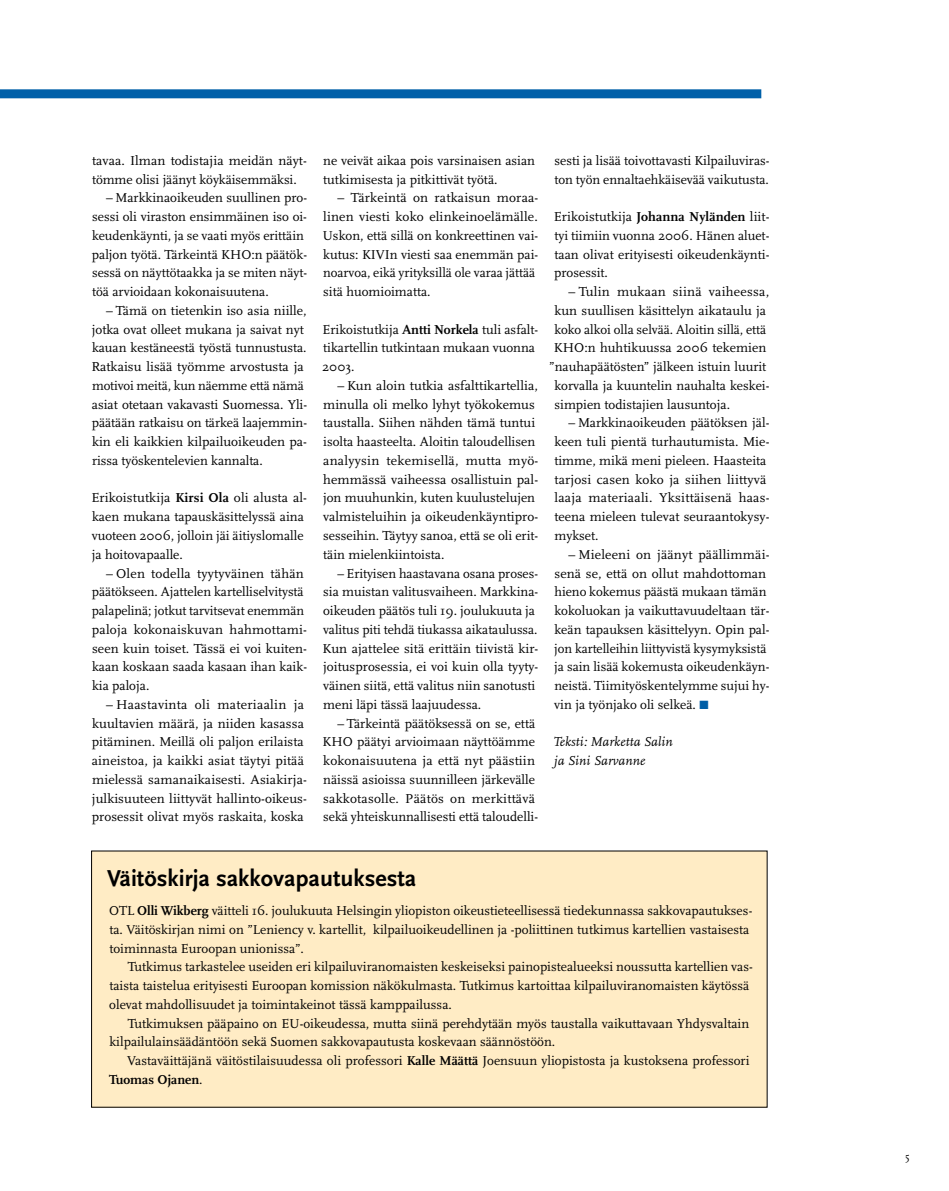
<style>
.page{position:relative;width:949px;height:1191px;background:#fff}
.page>*{position:absolute;margin:0;border:0;box-sizing:border-box;transform-origin:0 0}
.t1{font:700 24px "Scala Sans";color:#000}
.t2{font:13.5px/18.8px "Scala";color:#000}
.t3{font:italic 13.5px/18.8px "Scala";letter-spacing:.005em;color:#000}
.t4{font:13.5px "Scala";letter-spacing:.02em;color:#000}
.t5{font:10.5px "Scala";color:#000}
.s1{font-weight:700}
.s2{color:#005ea6}
</style>
<div class="page">
<div style="left:0;top:89px;width:761px;height:9px;background:#0060a9"></div>
<div style="left:91px;top:851px;width:675px;height:256px;background:#ffecc5"></div>
<p class="t2" style="left:92px;top:151px;width:216px">tavaa. Ilman todistajia meidän näyt&shy;tömme olisi jäänyt köykäisemmäksi.</p>
<p class="t2" style="left:92px;top:189px;width:216px;text-indent:14px">– Markkinaoikeuden suullinen pro&shy;sessi oli viraston ensimmäinen iso oi&shy;keudenkäynti, ja se vaati myös erittäin paljon työtä. Tärkeintä KHO:n päätök&shy;sessä on näyttötaakka ja se miten näyt&shy;töä arvioidaan kokonaisuutena.</p>
<p class="t2" style="left:91px;top:301px;width:217px;text-indent:14px">– Tämä on tietenkin iso asia niille, jotka ovat olleet mukana ja saivat nyt kauan kestäneestä työstä tunnustusta.<br>Ratkaisu lisää työmme arvostusta ja motivoi meitä, kun näemme että nämä asiat otetaan vakavasti Suomessa. Yli&shy;päätään ratkaisu on tärkeä laajemmin&shy;kin eli kaikkien kilpailuoikeuden pa&shy;rissa työskentelevien kannalta.</p>
<p class="t2" style="left:91px;top:489px;width:217px">Erikoistutkija <span class="s1">Kirsi Ola</span> oli alusta al&shy;kaen mukana tapauskäsittelyssä aina vuoteen 2006, jolloin jäi äitiyslomalle ja hoitovapaalle.</p>
<p class="t2" style="left:92px;top:564px;width:217px;text-indent:14px">– Olen todella tyytyväinen tähän päätökseen. Ajattelen kartelliselvitystä palapelinä; jotkut tarvitsevat enemmän paloja kokonaiskuvan hahmottami&shy;seen kuin toiset. Tässä ei voi kuiten&shy;kaan koskaan saada kasaan ihan kaik&shy;kia paloja.</p>
<p class="t2" style="left:92px;top:695px;width:217px;text-indent:14px">– Haastavinta oli materiaalin ja kuultavien määrä, ja niiden kasassa pitäminen. Meillä oli paljon erilaista aineistoa, ja kaikki asiat täytyi pitää mielessä samanaikaisesti. Asiakirja&shy;julkisuuteen liittyvät hallinto-oikeus&shy;prosessit olivat myös raskaita, koska</p>
<p class="t2" style="left:323px;top:151px;width:213px">ne veivät aikaa pois varsinaisen asian tutkimisesta ja pitkittivät työtä.</p>
<p class="t2" style="left:322px;top:189px;width:217px;text-indent:15px">– Tärkeintä on ratkaisun moraa&shy;linen viesti koko elinkeinoelämälle.<br>Uskon, että sillä on konkreettinen vai&shy;kutus: KIVIn viesti saa enemmän pai&shy;noarvoa, eikä yrityksillä ole varaa jättää sitä huomioimatta.</p>
<p class="t2" style="left:322px;top:320px;width:218px">Erikoistutkija <span class="s1">Antti Norkela</span> tuli asfalt&shy;tikartellin tutkintaan mukaan vuonna<br>2003.</p>
<p class="t2" style="left:323px;top:376px;width:217px;text-indent:14px">– Kun aloin tutkia asfalttikartellia, minulla oli melko lyhyt työkokemus taustalla. Siihen nähden tämä tuntui isolta haasteelta. Aloitin taloudellisen analyysin tekemisellä, mutta myö&shy;hemmässä vaiheessa osallistuin pal&shy;jon muuhunkin, kuten kuulustelujen valmisteluihin ja oikeudenkäyntipro&shy;sesseihin. Täytyy sanoa, että se oli erit&shy;täin mielenkiintoista.</p>
<p class="t2" style="left:322px;top:564px;width:217px;text-indent:14px">– Erityisen haastavana osana proses&shy;sia muistan valitusvaiheen. Markkina&shy;oikeuden päätös tuli 19. joulukuuta ja valitus piti tehdä tiukassa aikataulussa.<br>Kun ajattelee sitä erittäin tiivistä kir&shy;joitusprosessia, ei voi kuin olla tyyty&shy;väinen siitä, että valitus niin sanotusti meni läpi tässä laajuudessa.</p>
<p class="t2" style="left:322px;top:714px;width:217px;text-indent:14px">– Tärkeintä päätöksessä on se, että KHO päätyi arvioimaan näyttöämme kokonaisuutena ja että nyt päästiin näissä asioissa suunnilleen järkevälle sakkotasolle. Päätös on merkittävä sekä yhteiskunnallisesti että taloudelli-</p>
<p class="t2" style="left:554px;top:151px;width:217px">sesti ja lisää toivottavasti Kilpailuviras&shy;ton työn ennaltaehkäisevää vaikutusta.</p>
<p class="t2" style="left:553px;top:208px;width:217px;text-align:justify">Erikoistutkija <span class="s1">Johanna Nyländen</span> liit&shy;tyi tiimiin vuonna 2006. Hänen aluet&shy;taan olivat erityisesti oikeudenkäynti&shy;prosessit.</p>
<p class="t4" style="left:568px;top:284px;width:202px">– Tulin mukaan siinä vaiheessa,</p>
<p class="t2" style="left:554px;top:301px;width:213px">kun suullisen käsittelyn aikataulu ja</p>
<p class="t2" style="left:554px;top:320px;width:213px">koko alkoi olla selvää. Aloitin sillä, että</p>
<p class="t2" style="left:553px;top:339px;width:214px">KHO:n huhtikuussa 2006 tekemien</p>
<p class="t2" style="left:549px;top:358px;width:219px">”nauhapäätösten” jälkeen istuin luurit</p>
<p class="t2" style="left:554px;top:376px;width:216px">korvalla ja kuuntelin nauhalta keskei-</p>
<p class="t2" style="left:554px;top:395px;width:177px">simpien todistajien lausuntoja.</p>
<p class="t2" style="left:554px;top:414px;width:216px;text-indent:14px">– Markkinaoikeuden päätöksen jäl&shy;keen tuli pientä turhautumista. Mie&shy;timme, mikä meni pieleen. Haasteita tarjosi casen koko ja siihen liittyvä laaja materiaali. Yksittäisenä haas&shy;teena mieleen tulevat seuraantokysy&shy;mykset.</p>
<p class="t2" style="left:554px;top:545px;width:217px;text-indent:14px">– Mieleeni on jäänyt päällimmäi&shy;senä se, että on ollut mahdottoman hieno kokemus päästä mukaan tämän kokoluokan ja vaikuttavuudeltaan tär&shy;keän tapauksen käsittelyyn. Opin pal&shy;jon kartelleihin liittyvistä kysymyksistä ja sain lisää kokemusta oikeudenkäyn&shy;neistä. Tiimityöskentelymme sujui hy&shy;vin ja työnjako oli selkeä. <span class="s2">■</span></p>
<p class="t3" style="left:553px;top:733px;width:121px">Teksti: Marketta Salin ja Sini Sarvanne</p>
<h1 class="t1" style="left:107px;top:865px;width:311px">Väitöskirja sakkovapautuksesta</h1>
<p class="t2" style="left:109px;top:901px;width:644px">OTL <span class="s1">Olli Wikberg</span> väitteli 16. joulukuuta Helsingin yliopiston oikeustieteellisessä tiedekunnassa sakkovapautukses&shy;ta. Väitöskirjan nimi on ”Leniency v. kartellit, kilpailuoikeudellinen ja -poliittinen tutkimus kartellien vastaisesta toiminnasta Euroopan unionissa”.</p>
<p class="t2" style="left:109px;top:958px;width:644px;text-indent:18px">Tutkimus tarkastelee useiden eri kilpailuviranomaisten keskeiseksi painopistealueeksi noussutta kartellien vas&shy;taista taistelua erityisesti Euroopan komission näkökulmasta. Tutkimus kartoittaa kilpailuviranomaisten käytössä olevat mahdollisuudet ja toimintakeinot tässä kamppailussa.</p>
<p class="t2" style="left:109px;top:1014px;width:641px;text-indent:18px">Tutkimuksen pääpaino on EU-oikeudessa, mutta siinä perehdytään myös taustalla vaikuttavaan Yhdysvaltain kilpailulainsäädäntöön sekä Suomen sakkovapautusta koskevaan säännöstöön.</p>
<p class="t2" style="left:109px;top:1051px;width:642px;text-indent:18px">Vastaväittäjänä väitöstilaisuudessa oli professori <span class="s1">Kalle Määttä</span> Joensuun yliopistosta ja kustoksena professori<br><span class="s1">Tuomas Ojanen</span>.</p>
<p class="t5" style="left:904px;top:1150px;width:6px">5</p>
</div>
